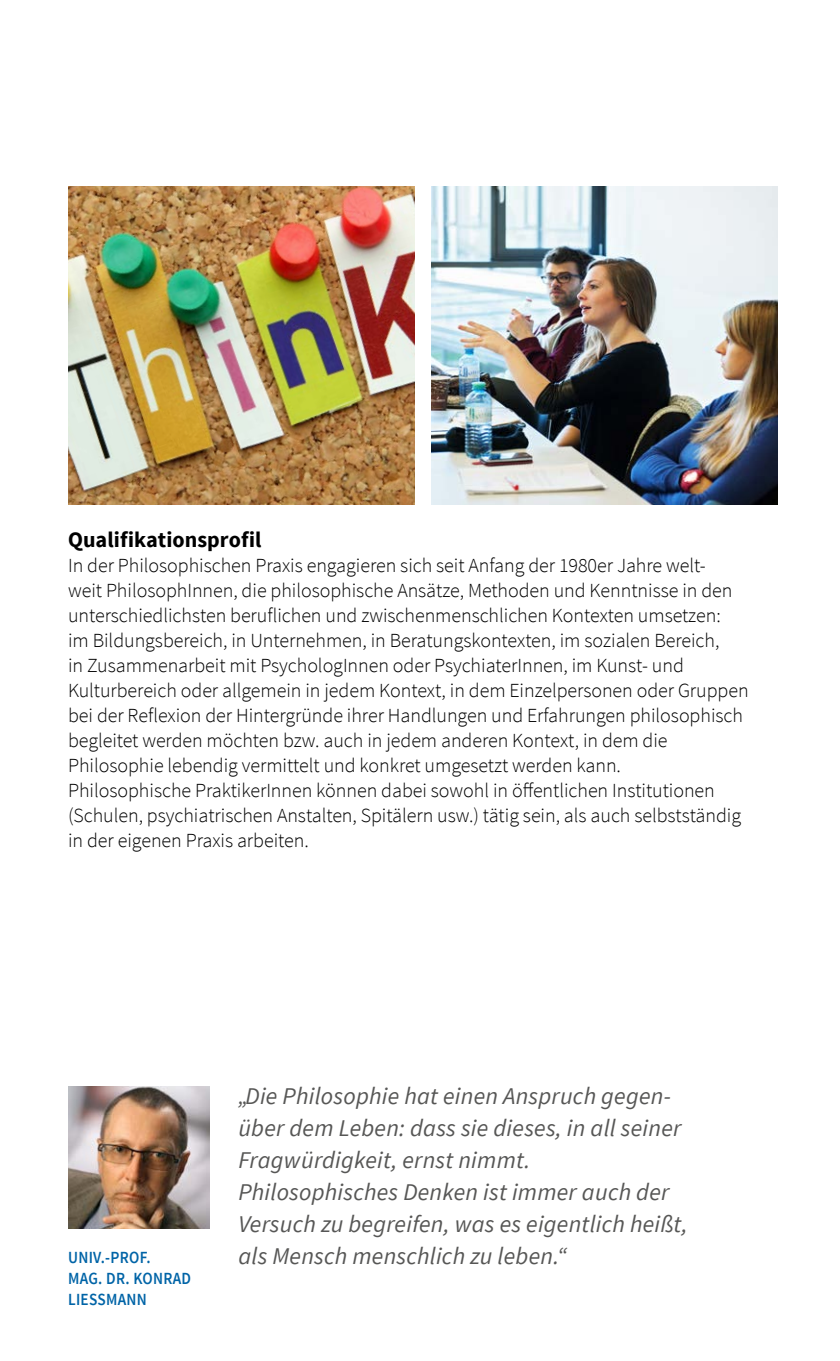
<style>
.page{position:relative;width:840px;height:1361px;background:#fff}
.page>*{position:absolute;margin:0;border:0;box-sizing:border-box;transform-origin:0 0}
.t1{font:italic 24px/32px "Source Sans Pro";letter-spacing:.01em;color:#575756}
.t2{font:700 22px "Source Sans Pro";color:#000}
.t3{font:300 20px/25px "Source Sans Pro";letter-spacing:-.005em;color:#000}
.t4{font:600 17px/21px "Source Sans Pro";letter-spacing:.02em;color:#0064a7;scale:.9 1}
</style>
<div class="page">
<img style="left:68px;top:1086px;width:142px;height:142px">
<img style="left:68px;top:187px;width:346px;height:317px">
<img style="left:431px;top:187px;width:346px;height:317px">
<p class="t2" style="left:68px;top:526px;width:195px">Qualifikationsprofil</p>
<p class="t3" style="left:68px;top:553px;width:681px">In der Philosophischen Praxis engagieren sich seit Anfang der 1980er Jahre welt-<br>weit PhilosophInnen, die philosophische Ansätze, Methoden und Kenntnisse in den unterschiedlichsten beruflichen und zwischenmenschlichen Kontexten umsetzen:<br>im Bildungsbereich, in Unternehmen, in Beratungskontexten, im sozialen Bereich,<br>in Zusammenarbeit mit PsychologInnen oder PsychiaterInnen, im Kunst- und Kulturbereich oder allgemein in jedem Kontext, in dem Einzelpersonen oder Gruppen bei der Reflexion der Hintergründe ihrer Handlungen und Erfahrungen philosophisch begleitet werden möchten bzw. auch in jedem anderen Kontext, in dem die Philosophie lebendig vermittelt und konkret umgesetzt werden kann.<br>Philosophische PraktikerInnen können dabei sowohl in öffentlichen Institutionen (Schulen, psychiatrischen Anstalten, Spitälern usw.) tätig sein, als auch selbstständig in der eigenen Praxis arbeiten.</p>
<p class="t1" style="left:238px;top:1080px;width:450px">„Die Philosophie hat einen Anspruch gegen&shy;über dem Leben: dass sie dieses, in all seiner Fragwürdigkeit, ernst nimmt.<br>Philosophisches Denken ist immer auch der Versuch zu begreifen, was es eigentlich heißt,</p>
<p class="t4" style="left:68px;top:1247px;width:93px">UNIV.-PROF.</p>
<p class="t1" style="left:238px;top:1240px;width:330px">als Mensch menschlich zu leben.“</p>
<p class="t4" style="left:68px;top:1268px;width:138px">MAG. DR. KONRAD<br>LIESSMANN</p>
</div>
